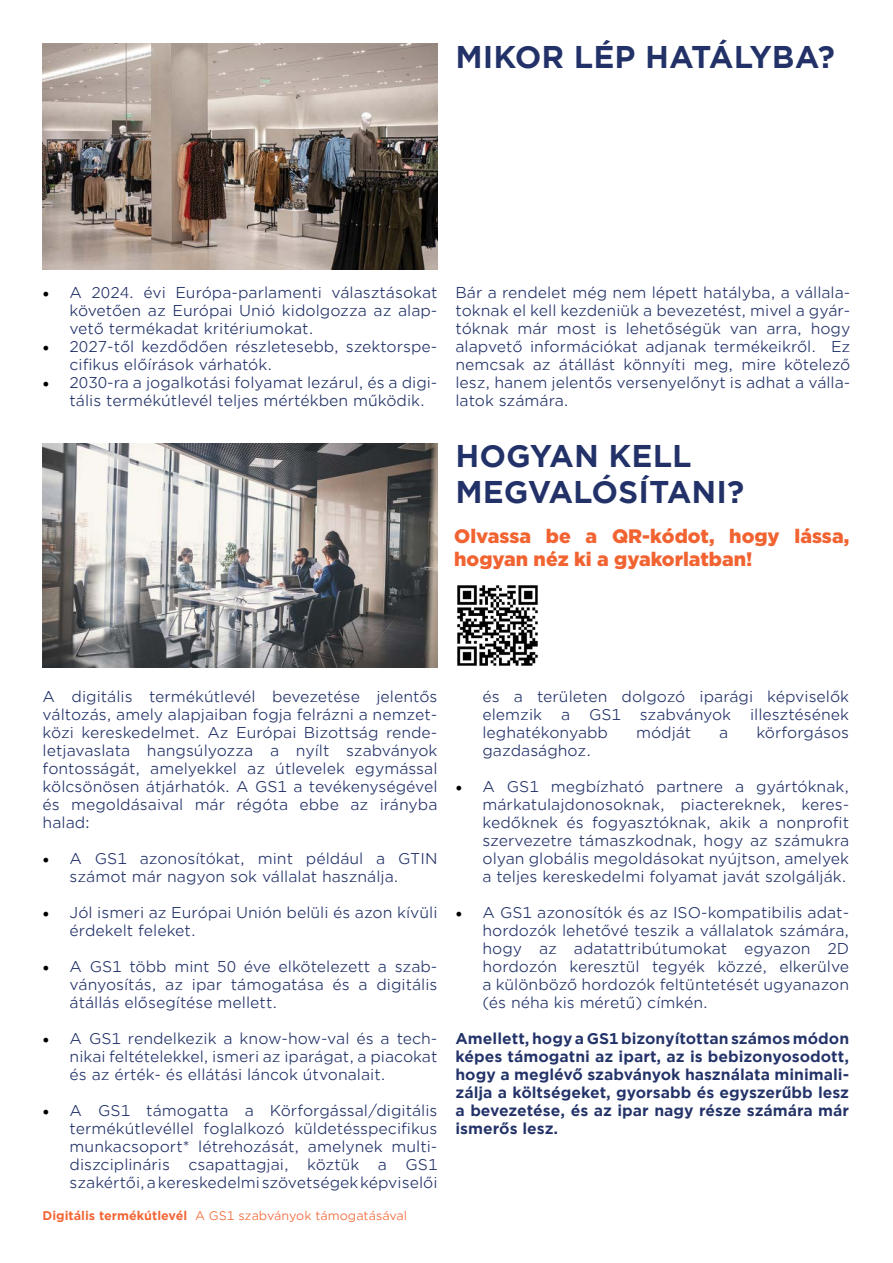
<style>
.page{position:relative;width:893px;height:1263px;background:#fff}
.page>*{position:absolute;margin:0;border:0;box-sizing:border-box;transform-origin:0 0}
.t1{font:700 30px/36px "Gotham Office";color:#223268}
.t2{font:900 19.5px/23.4px "Gotham";color:#f26332}
.t3{font:15px/18px "Gotham Office";color:#223268;text-align:justify}
.t4{font:700 15px/18px "Gotham Office";color:#223268;text-align:justify}
.t5{font:12px "Gotham Office";color:#f26332}
.s1{font-family:"Minion Pro";font-size:18px;color:#000}
.s2{font-weight:700}
</style>
<div class="page">
<img style="left:43px;top:44px;width:395px;height:225px">
<img style="left:43px;top:443px;width:394px;height:225px">
<img style="left:457px;top:585px;width:81px;height:81px">
<h1 class="t1" style="left:455px;top:38px;width:381px">MIKOR LÉP HATÁLYBA?</h1>
<p class="t3" style="left:70px;top:283px;width:369px;text-indent:-27px"><span class="s1">•</span> A 2024. évi Európa-parlamenti választásokat követően az Európai Unió kidolgozza az alap&shy;vető termékadat kritériumokat.</p>
<p class="t3" style="left:70px;top:337px;width:369px;text-indent:-27px"><span class="s1">•</span> 2027-től kezdődően részletesebb, szektorspe&shy;cifikus előírások várhatók.</p>
<p class="t3" style="left:70px;top:373px;width:369px;text-indent:-27px"><span class="s1">•</span> 2030-ra a jogalkotási folyamat lezárul, és a digi&shy;tális termékútlevél teljes mértékben működik.</p>
<p class="t3" style="left:455px;top:283px;width:396px">Bár a rendelet még nem lépett hatályba, a vállala&shy;toknak el kell kezdeniük a bevezetést, mivel a gyár&shy;tóknak már most is lehetőségük van arra, hogy alapvető információkat adjanak termékeikről. Ez nemcsak az átállást könnyíti meg, mire kötelező lesz, hanem jelentős versenyelőnyt is adhat a válla&shy;latok számára.</p>
<h1 class="t1" style="left:455px;top:438px;width:290px">HOGYAN KELL<br>MEGVALÓSÍTANI?</h1>
<h2 class="t2" style="left:454px;top:523px;width:396px">Olvassa be a QR-kódot, hogy lássa, hogyan néz ki a gyakorlatban!</h2>
<p class="t3" style="left:43px;top:687px;width:396px">A digitális termékútlevél bevezetése jelentős változás, amely alapjaiban fogja felrázni a nemzet&shy;közi kereskedelmet. Az Európai Bizottság rende&shy;letjavaslata hangsúlyozza a nyílt szabványok fontosságát, amelyekkel az útlevelek egymással kölcsönösen átjárhatók. A GS1 a tevékenységével és megoldásaival már régóta ebbe az irányba halad:</p>
<p class="t3" style="left:70px;top:849px;width:369px;text-indent:-27px"><span class="s1">•</span> A GS1 azonosítókat, mint például a GTIN számot már nagyon sok vállalat használja.</p>
<p class="t3" style="left:70px;top:903px;width:369px;text-indent:-27px"><span class="s1">•</span> Jól ismeri az Európai Unión belüli és azon kívüli érdekelt feleket.</p>
<p class="t3" style="left:70px;top:957px;width:369px;text-indent:-27px"><span class="s1">•</span> A GS1 több mint 50 éve elkötelezett a szab&shy;ványosítás, az ipar támogatása és a digitális átállás elősegítése mellett.</p>
<p class="t3" style="left:70px;top:1029px;width:369px;text-indent:-27px"><span class="s1">•</span> A GS1 rendelkezik a know-how-val és a tech&shy;nikai feltételekkel, ismeri az iparágat, a piacokat és az érték- és ellátási láncok útvonalait.</p>
<p class="t3" style="left:70px;top:1101px;width:369px;text-indent:-27px"><span class="s1">•</span> A GS1 támogatta a Körforgással/digitális termékútlevéllel foglalkozó küldetésspecifikus munkacsoport* létrehozását, amelynek multi&shy;diszciplináris csapattagjai, köztük a GS1 szakértői, akereskedelmi szövetségek képviselői</p>
<p class="t5" style="left:43px;top:1208px;width:366px"><span class="s2">Digitális termékútlevél</span> A GS1 szabványok támogatásával</p>
<p class="t3" style="left:482px;top:687px;width:368px">és a területen dolgozó iparági képviselők elemzik</p>
<p class="t3" style="left:561px;top:705px;width:11px">a</p>
<p class="t3" style="left:589px;top:705px;width:33px">GS1</p>
<p class="t3" style="left:640px;top:705px;width:93px">szabványok</p>
<p class="t3" style="left:750px;top:705px;width:101px">illesztésének</p>
<p class="t3" style="left:482px;top:723px;width:127px">leghatékonyabb</p>
<p class="t3" style="left:636px;top:723px;width:57px">módját</p>
<p class="t3" style="left:719px;top:723px;width:11px">a</p>
<p class="t3" style="left:756px;top:723px;width:94px">körforgásos</p>
<p class="t3" style="left:482px;top:741px;width:110px">gazdasághoz.</p>
<p class="t3" style="left:482px;top:777px;width:368px;text-indent:-27px"><span class="s1">•</span> A GS1 megbízható partnere a gyártóknak, márkatulajdonosoknak, piactereknek, keres&shy;kedőknek és fogyasztóknak, akik a nonprofit szervezetre támaszkodnak, hogy az számukra olyan globális megoldásokat nyújtson, amelyek a teljes kereskedelmi folyamat javát szolgálják.</p>
<p class="t3" style="left:482px;top:903px;width:368px;text-indent:-27px"><span class="s1">•</span> A GS1 azonosítók és az ISO-kompatibilis adat&shy;hordozók lehetővé teszik a vállalatok számára, hogy az adatattribútumokat egyazon 2D hordozón keresztül tegyék közzé, elkerülve a különböző hordozók feltüntetését ugyanazon (és néha kis méretű) címkén.</p>
<p class="t4" style="left:455px;top:1029px;width:395px">Amellett, hogy a GS1 bizonyítottan számos módon képes támogatni az ipart, az is bebizonyosodott, hogy a meglévő szabványok használata minimali&shy;zálja a költségeket, gyorsabb és egyszerűbb lesz a bevezetése, és az ipar nagy része számára már ismerős lesz.</p>
</div>
